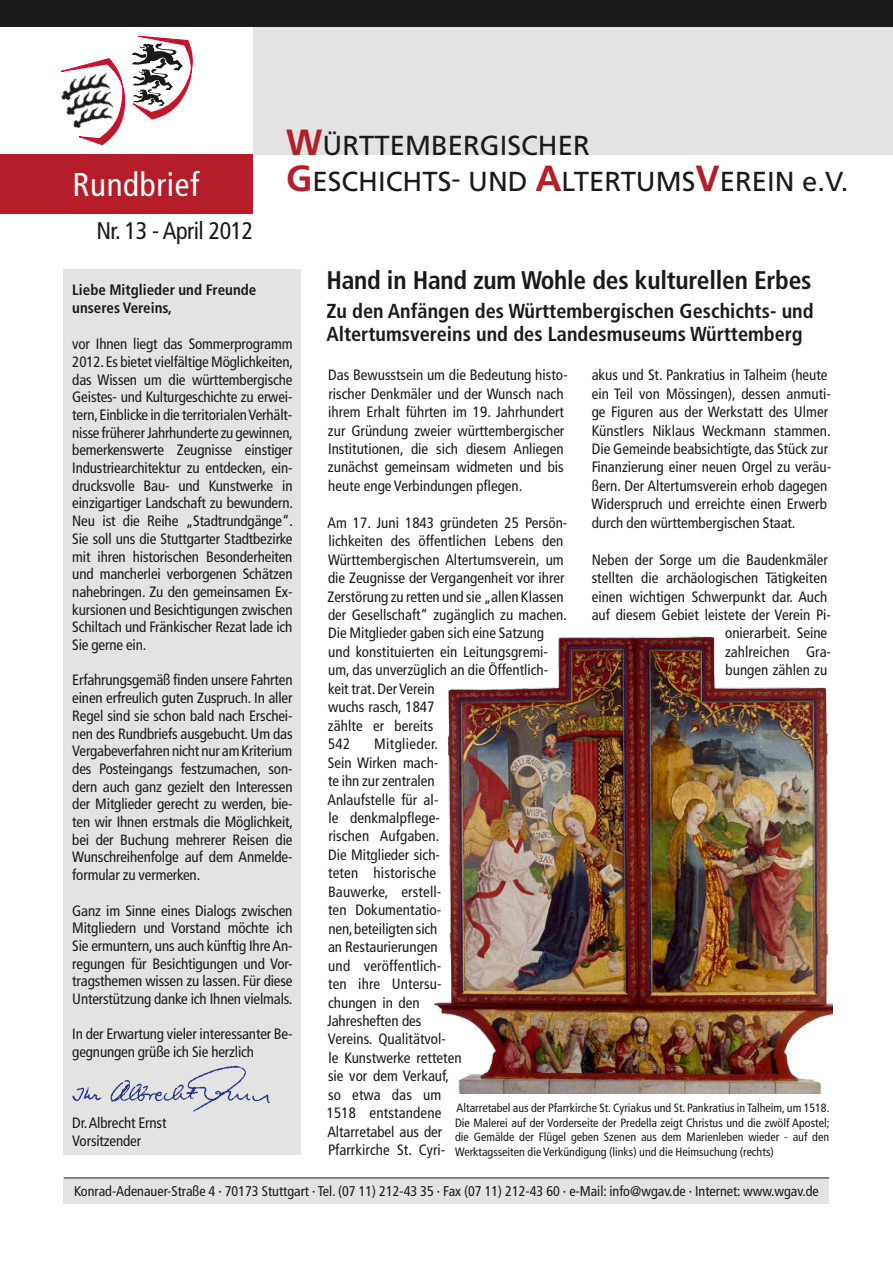
<style>
.page{position:relative;width:893px;height:1263px;background:#fff}
.page>*{position:absolute;margin:0;border:0;box-sizing:border-box;transform-origin:0 0}
.t1{font:condensed 33px "Frutiger";letter-spacing:.02em;color:#fff}
.t2{font:27.45px "Frutiger";color:#1a1a18}
.t3{font:700 condensed 25.5px "Frutiger LT Com";letter-spacing:-.01em;color:#1a1a18}
.t4{font:24px "Frutiger LT Com Condensed 2";letter-spacing:-.02em;color:#1a1a18}
.t5{font:700 condensed 20.25px/22.5px "Frutiger LT Com";color:#1a1a18}
.t6{font:15px/18.5px "Frutiger LT Com Condensed 2";color:#1a1a18}
.t7{font:condensed 15px "Frutiger LT Com";color:#1a1a18}
.t8{font:700 condensed 15px/18.5px "Frutiger LT Com";color:#1a1a18}
.t9{font:14.1px "Frutiger LT Com Condensed 2";color:#1a1a18}
.t10{font:12px/14.4px "Frutiger LT Com Condensed 2";color:#1a1a18;text-align:justify}
.s1{font-weight:700;font-size:36.3px;color:#b51d28}
.s2{font-family:"Frutiger LT Com Condensed 2";font-stretch:normal}
</style>
<div class="page">
<div style="left:64px;top:1178px;width:765px;height:25px;background:#e3e3e3"></div>
<hr style="left:64px;top:1177px;width:765px;height:1px;background:#1a1a18">
<div style="left:253px;top:18px;width:640px;height:136px;background:#e3e3e3"></div>
<div style="left:0;top:154px;width:253px;height:60px;background:#b51d28"></div>
<svg style="left:60px;top:35px;width:133px;height:110px"></svg>
<div style="left:0;top:0;width:893px;height:27px;background:#1a1a18"></div>
<div style="left:64px;top:269px;width:237px;height:886px;background:#e3e3e3"></div>
<img style="left:72px;top:1065px;width:198px;height:47px">
<img style="left:433px;top:636px;width:400px;height:457px">
<h2 class="t2" style="left:286px;top:129px;width:305px"><span class="s1">W</span>ÜRTTEMBERGISCHER</h2>
<h1 class="t1" style="left:72px;top:166px;width:128px">Rundbrief</h1>
<h2 class="t2" style="left:286px;top:165px;width:564px"><span class="s1">G</span>ESCHICHTS- UND <span class="s1">A</span>LTERTUMS<span class="s1">V</span>EREIN e.V.</h2>
<h3 class="t4" style="left:96px;top:216px;width:158px">Nr. 13 - April 2012</h3>
<p class="t8" style="left:72px;top:281px;width:186px">Liebe Mitglieder und Freunde unseres Vereins,</p>
<p class="t6" style="left:72px;top:335px;width:222px;line-height:17.7px;text-align:justify">vor Ihnen liegt das Sommerprogramm 2012. Es bietet vielfältige Möglichkeiten, das Wissen um die württembergische Geistes- und Kulturgeschichte zu erwei&shy;tern, Einblicke in die territorialen Verhält&shy;nisse früherer Jahrhunderte zu gewinnen, bemerkenswerte Zeugnisse einstiger Industriearchitektur zu entdecken, ein&shy;drucksvolle Bau- und Kunstwerke in einzigartiger Landschaft zu bewundern.<br>Neu ist die Reihe „Stadtrundgänge“.<br>Sie soll uns die Stuttgarter Stadtbezirke mit ihren historischen Besonderheiten und mancherlei verborgenen Schätzen nahebringen. Zu den gemeinsamen Ex&shy;kursionen und Besichtigungen zwischen Schiltach und Fränkischer Rezat lade ich Sie gerne ein.</p>
<p class="t7" style="left:72px;top:671px;width:222px">Erfahrungsgemäß finden unsere Fahrten</p>
<p class="t6" style="left:72px;top:689px;width:222px;line-height:17.7px;text-align:justify">einen erfreulich guten Zuspruch. In aller Regel sind sie schon bald nach Erschei&shy;nen des Rundbriefs ausgebucht. Um das Vergabeverfahren nicht nur am Kriterium des Posteingangs festzumachen, son&shy;dern auch ganz gezielt den Interessen der Mitglieder gerecht zu werden, bie&shy;ten wir Ihnen erstmals die Möglichkeit, bei der Buchung mehrerer Reisen die Wunschreihenfolge auf dem Anmelde&shy;formular zu vermerken.</p>
<p class="t6" style="left:72px;top:902px;width:222px;line-height:17.7px;text-align:justify">Ganz im Sinne eines Dialogs zwischen Mitgliedern und Vorstand möchte ich Sie ermuntern, uns auch künftig Ihre An&shy;regungen für Besichtigungen und Vor&shy;tragsthemen wissen zu lassen. Für diese Unterstützung danke ich Ihnen vielmals.</p>
<p class="t6" style="left:72px;top:1025px;width:222px;line-height:17.7px">In der Erwartung vieler interessanter Be&shy;gegnungen grüße ich Sie herzlich</p>
<p class="t6" style="left:72px;top:1114px;width:96px;line-height:17.7px">Dr. Albrecht Ernst<br>Vorsitzender</p>
<h3 class="t3" style="left:326px;top:265px;width:487px">Hand in Hand zum Wohle des kulturellen Erbes</h3>
<h3 class="t5" style="left:326px;top:300px;width:489px">Zu den Anfängen des Württembergischen Geschichts- und<br>Altertumsvereins und des Landesmuseums Württemberg</h3>
<p class="t6" style="left:592px;top:366px;width:241px">akus und St. Pankratius in Talheim (heute ein Teil von Mössingen), dessen anmuti&shy;ge Figuren aus der Werkstatt des Ulmer Künstlers Niklaus Weckmann stammen.<br>Die Gemeinde beabsichtigte, das Stück zur Finanzierung einer neuen Orgel zu veräu&shy;ßern. Der Altertumsverein erhob dagegen Widerspruch und erreichte einen Erwerb durch den württembergischen Staat.</p>
<p class="t6" style="left:592px;top:550px;width:241px;text-align:right">Neben der Sorge um die Baudenkmäler stellten die archäologischen Tätigkeiten einen wichtigen Schwerpunkt dar. Auch auf diesem Gebiet leistete der Verein Pi&shy;onierarbeit. Seine<br>zahlreichen Gra-<br>bungen zählen zu</p>
<p class="t6" style="left:328px;top:366px;width:241px">Das Bewusstsein um die Bedeutung histo&shy;rischer Denkmäler und der Wunsch nach ihrem Erhalt führten im 19. Jahrhundert zur Gründung zweier württembergischer Institutionen, die sich diesem Anliegen zunächst gemeinsam widmeten und bis</p>
<p class="t7" style="left:328px;top:477px;width:196px">heute enge Verbindungen pflegen.</p>
<p class="t6" style="left:327px;top:513px;width:241px">Am 17. Juni 1843 gründeten 25 Persön&shy;lichkeiten des öffentlichen Lebens den<br>Württembergischen Altertumsverein, um die Zeugnisse der Vergangenheit vor ihrer<br>Zerstörung zu retten und sie „allen Klassen der Gesellschaft“ zugänglich zu machen.<br>Die Mitglieder gaben sich eine Satzung und konstituierten ein Leitungsgremi&shy;um, das unverzüglich an die Öffentlich&shy;keit trat. Der Verein<br>wuchs rasch, 1847<br>zählte er bereits<br>542</p>
<p class="t6" style="left:327px;top:735px;width:113px;text-indent:47px">Mitglieder.<br>Sein Wirken mach&shy;te ihn zur zentralen<br>Anlaufstelle für al-</p>
<p class="t7" style="left:328px;top:809px;width:113px">le denkmalpflege<span class="s2">-</span></p>
<p class="t6" style="left:327px;top:827px;width:136px">rischen Aufgaben.<br>Die Mitglieder sich&shy;teten historische<br>Bauwerke, erstell&shy;ten Dokumentatio&shy;nen, beteiligten sich<br>an Restaurierungen und veröffentlich&shy;ten ihre Untersu&shy;chungen in den<br>Jahresheften des<br>Vereins. Qualitätvol-<br>le Kunstwerke retteten sie vor dem Verkauf, so etwa das um<br>1518 entstandene<br>Altarretabel aus der<br>Pfarrkirche St. Cyri-</p>
<p class="t10" style="left:455px;top:1101px;width:376px">Altarretabel aus der Pfarrkirche St. Cyriakus und St. Pankratius in Talheim, um 1518.<br>Die Malerei auf der Vorderseite der Predella zeigt Christus und die zwölf Apostel; die Gemälde der Flügel geben Szenen aus dem Marienleben wieder - auf den Werktagsseiten die Verkündigung (links) und die Heimsuchung (rechts)</p>
<p class="t9" style="left:74px;top:1182px;width:746px">Konrad-Adenauer-Straße 4 · 70173 Stuttgart · Tel. (07 11) 212-43 35 · Fax (07 11) 212-43 60 · e-Mail: info@wgav.de · Internet: www.wgav.de</p>
</div>
